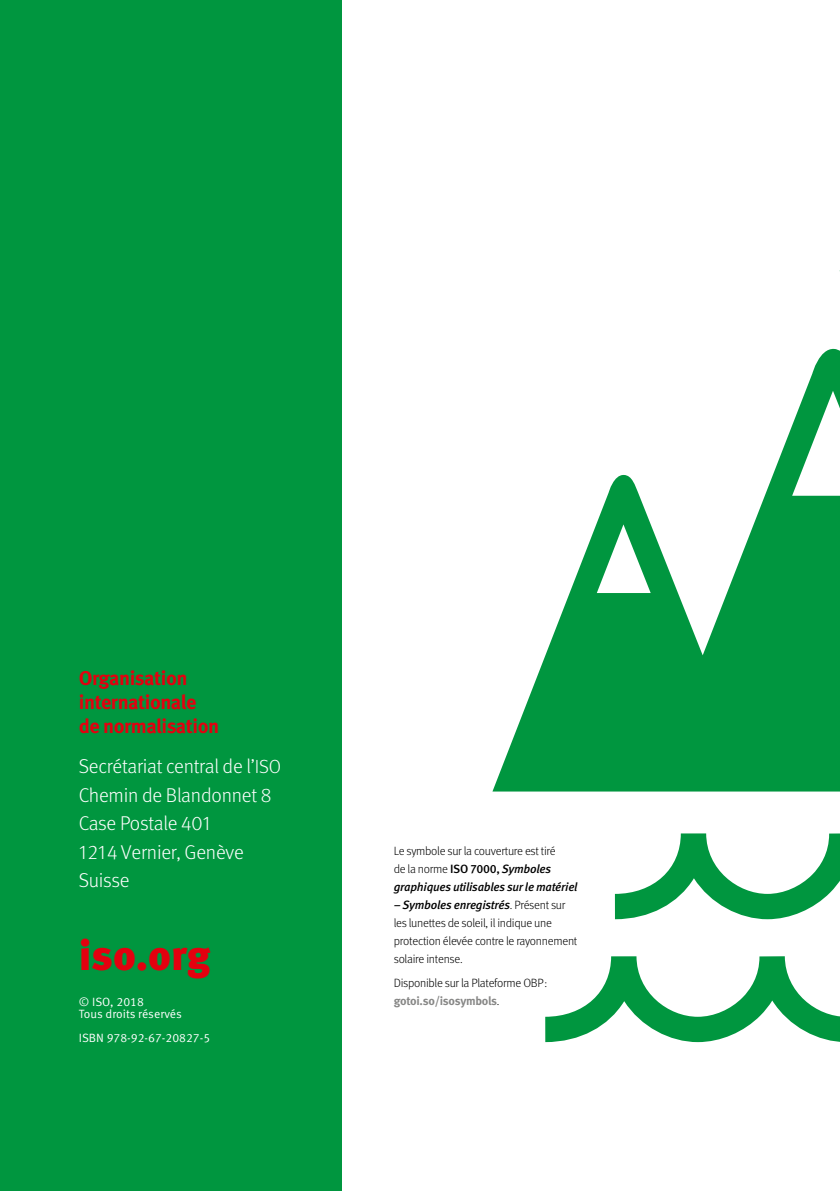
<style>
.page{position:relative;width:840px;height:1191px;background:#fff}
.page>*{position:absolute;margin:0;border:0;box-sizing:border-box;transform-origin:0 0}
.t1{font:900 42px "Meta Pro";letter-spacing:-.005em;color:#e3000f}
.t2{font:300 20px/28.6px "Meta Pro";letter-spacing:-.01em;color:#fff}
.t3{font:700 20px/24px "Meta Pro";letter-spacing:-.02em;color:#e3000f}
.t4{font:300 12px/18px "Meta Pro";letter-spacing:-.02em;color:#000}
.t5{font:italic 500 12px/18px "Meta Pro";letter-spacing:-.02em;color:#000}
.t6{font:12px/12px "Meta Pro Norm";color:#fff}
.s1{font-size:19px}
.s2{font-weight:300;font-style:normal}
.s3{font-style:normal}
.s4{font-weight:500;font-style:italic}
.s5{font-weight:700;color:#878786}
</style>
<div class="page">
<div style="left:0;top:0;width:341px;height:1191px;background:#00963f"></div>
<svg style="left:839px;top:270px;width:1px;height:408px"></svg>
<svg style="left:492px;top:348px;width:347px;height:443px;fill:#00963f"></svg>
<svg style="left:545px;top:956px;width:294px;height:86px"></svg>
<svg style="left:614px;top:833px;width:225px;height:86px"></svg>
<h2 class="t3" style="left:79px;top:665px;width:142px">Organisation internationale de normalisation</h2>
<h2 class="t2" style="left:79px;top:750px;width:204px">Secrétariat central de l’<span class="s1">ISO<br></span>Chemin de Blandonnet 8<br>Case Postale 401<br>1214 Vernier, Genève<br>Suisse</h2>
<h1 class="t1" style="left:79px;top:922px;width:133px">iso.org</h1>
<p class="t6" style="left:79px;top:994px;width:104px">© ISO, 2018<br>Tous droits réservés</p>
<p class="t6" style="left:79px;top:1031px;width:133px">ISBN 978-92-67-20827-5</p>
<p class="t5" style="left:393px;top:841px;width:185px"><span class="s2">Le symbole sur la couverture est tiré<br>de la norme</span> <span class="s3">ISO 7000,</span> Symboles graphiques utilisables sur le matériel</p>
<p class="t4" style="left:393px;top:895px;width:185px"><span class="s4">– Symboles enregistrés</span>. Présent sur les lunettes de soleil, il indique une protection élevée contre le rayonnement solaire intense.</p>
<p class="t4" style="left:393px;top:973px;width:155px">Disponible sur la Plateforme OBP: <span class="s5">gotoi.so/isosymbols</span>.</p>
</div>
